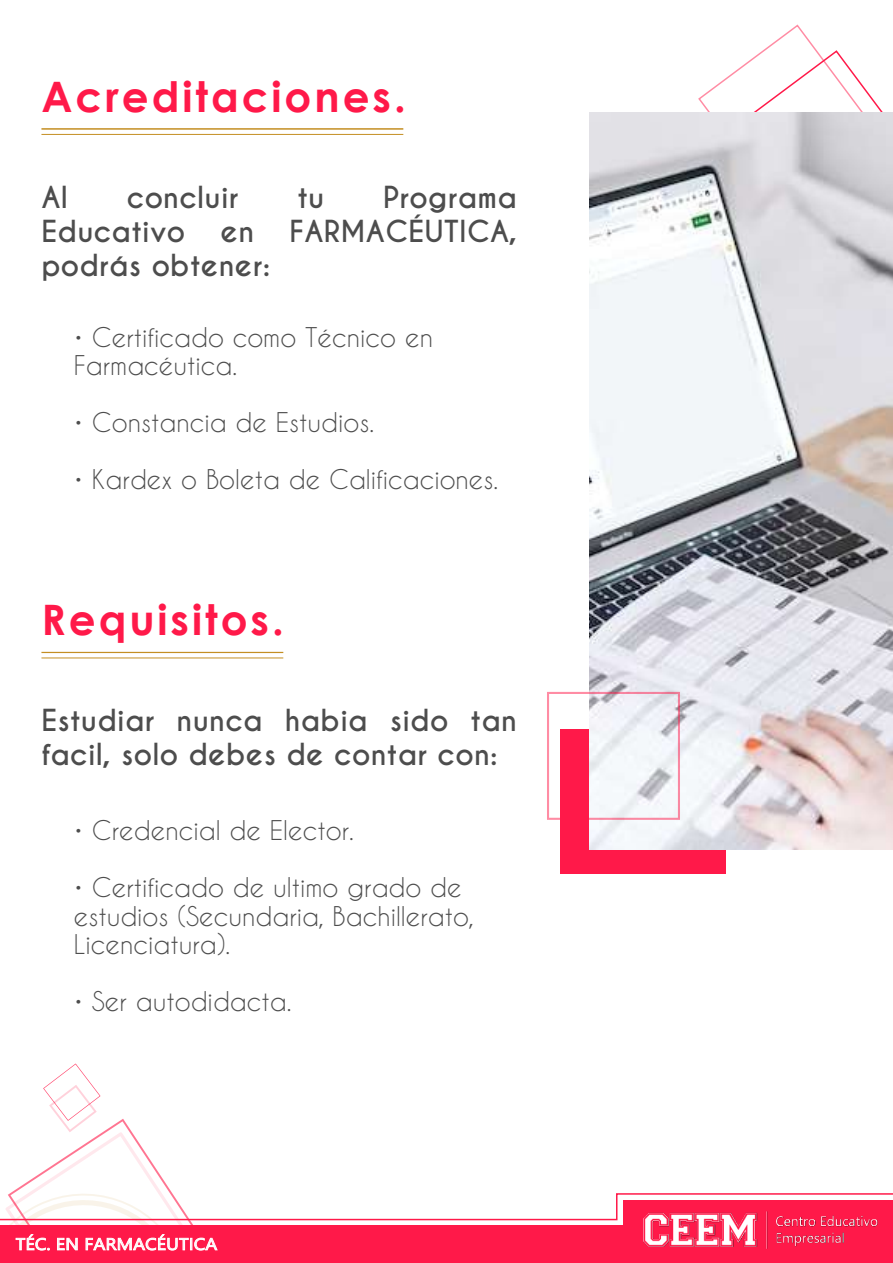
<style>
.page{position:relative;width:893px;height:1263px;background:#fff}
.page>*{position:absolute;margin:0;border:0;box-sizing:border-box;transform-origin:0 0}
.t1{font:700 42px "Century Gothic";letter-spacing:.07em;color:#ff1949}
.t2{font:700 28.5px/34.2px "Caviar Dreams";letter-spacing:.01em;color:#4d4d4d;text-align:justify}
.t3{font:25.5px/28.5px "Caviar Dreams";color:#4d4d4d}
.t4{font:16.5px "Segoe UI Historic";letter-spacing:.01em;color:#fff;scale:1.11 1}
</style>
<div class="page">
<div style="left:560px;top:729px;width:166px;height:145px;background:#ff1949"></div>
<svg style="left:698px;top:24px;width:185px;height:88px"></svg>
<img style="left:589px;top:112px;width:304px;height:737px">
<hr style="left:41px;top:128px;width:362px;height:2px;background:#c48e22">
<hr style="left:41px;top:134px;width:362px;height:1px;background:#c48e22">
<hr style="left:41px;top:652px;width:242px;height:1px;background:#c48e22">
<hr style="left:41px;top:658px;width:242px;height:1px;background:#c48e22">
<svg style="left:0;top:1063px;width:893px;height:200px"></svg>
<h1 class="t1" style="left:41px;top:65px;width:366px">Acreditaciones.</h1>
<p class="t2" style="left:41px;top:181px;width:28px">Al</p>
<p class="t2" style="left:127px;top:181px;width:113px">concluir</p>
<p class="t2" style="left:297px;top:181px;width:28px">tu</p>
<p class="t2" style="left:41px;top:181px;width:477px;text-indent:342px">Programa Educativo en FARMACÉUTICA, podrás obtener:</p>
<p class="t3" style="left:74px;top:322px;width:361px">• Certificado como Técnico en<br>Farmacéutica.</p>
<p class="t3" style="left:74px;top:408px;width:302px">• Constancia de Estudios.</p>
<p class="t3" style="left:74px;top:465px;width:426px">• Kardex o Boleta de Calificaciones.</p>
<h1 class="t1" style="left:41px;top:588px;width:244px">Requisitos.</h1>
<p class="t2" style="left:41px;top:704px;width:477px">Estudiar nunca habia sido tan facil, solo debes de contar con:</p>
<p class="t3" style="left:74px;top:816px;width:282px">• Credencial de Elector.</p>
<p class="t3" style="left:74px;top:873px;width:402px">• Certificado de ultimo grado de estudios (Secundaria, Bachillerato,<br>Licenciatura).</p>
<p class="t3" style="left:74px;top:987px;width:219px">• Ser autodidacta.</p>
<p class="t4" style="left:16px;top:1234px;width:183px">TÉC. EN FARMACÉUTICA</p>
</div>
